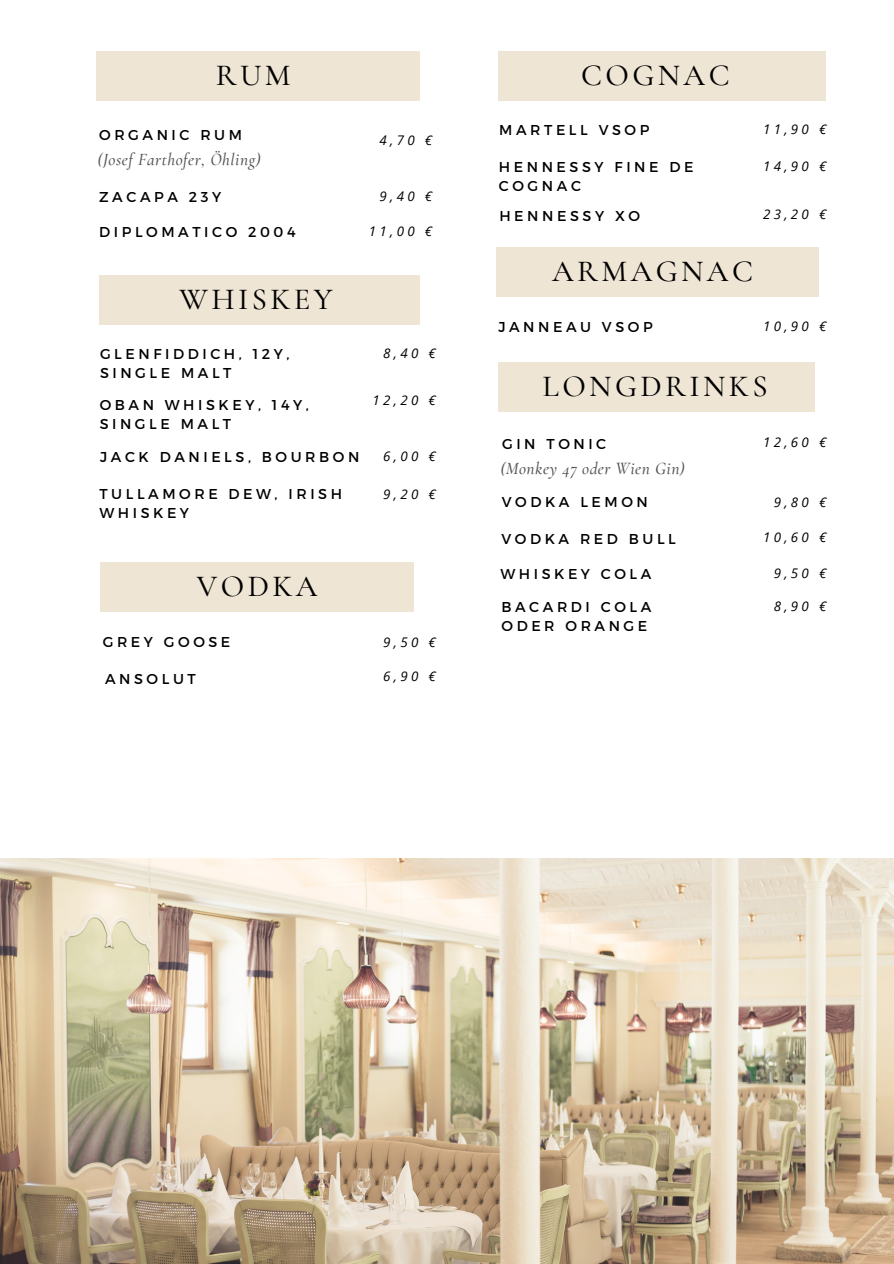
<style>
.page{position:relative;width:894px;height:1264px;background:#fff}
.page>*{position:absolute;margin:0;border:0;box-sizing:border-box;transform-origin:0 0}
.t1{font:500 30.6px "Cormorant Garamond";letter-spacing:.11em;color:#000}
.t2{font:italic 500 17.25px "Cormorant Garamond";letter-spacing:.03em;color:#545454}
.t3{font:14.25px/19.2px "Montserrat";letter-spacing:.25em;color:#000}
.t4{font:italic 13.35px "Open Sans";letter-spacing:.25em;color:#000}
</style>
<div class="page">
<div style="left:96px;top:52px;width:323px;height:49px;background:#efe5d4"></div>
<div style="left:498px;top:52px;width:328px;height:49px;background:#efe5d4"></div>
<div style="left:495px;top:247px;width:323px;height:49px;background:#efe5d4"></div>
<div style="left:498px;top:362px;width:315px;height:50px;background:#efe5d4"></div>
<div style="left:100px;top:562px;width:314px;height:49px;background:#efe5d4"></div>
<div style="left:99px;top:275px;width:320px;height:49px;background:#efe5d4"></div>
<img style="left:0;top:859px;width:893px;height:403px">
<h1 class="t1" style="left:216px;top:57px;width:76px">RUM</h1>
<p class="t1" style="left:581px;top:57px;width:150px">COGNAC</p>
<p class="t3" style="left:99px;top:125px;width:144px">ORGANIC RUM</p>
<h2 class="t2" style="left:98px;top:149px;width:165px">(Josef Farthofer, Öhling)</h2>
<p class="t4" style="left:379px;top:130px;width:54px">4,70 €</p>
<p class="t3" style="left:99px;top:187px;width:123px">ZACAPA 23Y</p>
<p class="t4" style="left:379px;top:186px;width:54px">9,40 €</p>
<p class="t3" style="left:99px;top:222px;width:198px">DIPLOMATICO 2004</p>
<p class="t4" style="left:369px;top:221px;width:65px">11,00 €</p>
<p class="t1" style="left:179px;top:281px;width:154px">WHISKEY</p>
<h1 class="t3" style="left:100px;top:343px;width:191px">GLENFIDDICH, 12Y,</h1>
<p class="t3" style="left:100px;top:363px;width:133px">SINGLE MALT</p>
<p class="t4" style="left:383px;top:343px;width:54px">8,40 €</p>
<p class="t3" style="left:100px;top:394px;width:211px">OBAN WHISKEY, 14Y,<br>SINGLE MALT</p>
<p class="t4" style="left:372px;top:390px;width:65px">12,20 €</p>
<p class="t3" style="left:100px;top:446px;width:261px">JACK DANIELS, BOURBON</p>
<p class="t4" style="left:383px;top:447px;width:54px">6,00 €</p>
<h1 class="t3" style="left:99px;top:483px;width:244px">TULLAMORE DEW, IRISH<br>WHISKEY</h1>
<p class="t4" style="left:383px;top:484px;width:54px">9,20 €</p>
<p class="t1" style="left:197px;top:567px;width:122px">VODKA</p>
<p class="t3" style="left:103px;top:632px;width:129px">GREY GOOSE</p>
<p class="t4" style="left:383px;top:633px;width:54px">9,50 €</p>
<h1 class="t3" style="left:105px;top:668px;width:92px">ANSOLUT</h1>
<p class="t4" style="left:383px;top:667px;width:54px">6,90 €</p>
<p class="t3" style="left:499px;top:120px;width:152px">MARTELL VSOP</p>
<h1 class="t4" style="left:763px;top:120px;width:65px">11,90 €</h1>
<p class="t3" style="left:499px;top:156px;width:196px">HENNESSY FINE DE<br>COGNAC</p>
<p class="t4" style="left:763px;top:157px;width:65px">14,90 €</p>
<p class="t3" style="left:499px;top:205px;width:142px">HENNESSY XO</p>
<p class="t4" style="left:763px;top:205px;width:65px">23,20 €</p>
<p class="t1" style="left:552px;top:252px;width:202px">ARMAGNAC</p>
<p class="t3" style="left:498px;top:316px;width:156px">JANNEAU VSOP</p>
<h1 class="t4" style="left:763px;top:317px;width:65px">10,90 €</h1>
<p class="t1" style="left:542px;top:368px;width:226px">LONGDRINKS</p>
<p class="t3" style="left:502px;top:433px;width:106px">GIN TONIC</p>
<p class="t2" style="left:500px;top:458px;width:186px">(Monkey 47 oder Wien Gin)</p>
<h2 class="t4" style="left:763px;top:433px;width:65px">12,60 €</h2>
<p class="t3" style="left:501px;top:492px;width:147px">VODKA LEMON</p>
<p class="t4" style="left:773px;top:493px;width:54px">9,80 €</p>
<p class="t3" style="left:501px;top:528px;width:176px">VODKA RED BULL</p>
<p class="t4" style="left:763px;top:528px;width:65px">10,60 €</p>
<p class="t3" style="left:500px;top:563px;width:152px">WHISKEY COLA</p>
<p class="t4" style="left:773px;top:563px;width:54px">9,50 €</p>
<p class="t3" style="left:501px;top:597px;width:151px">BACARDI COLA</p>
<p class="t3" style="left:501px;top:616px;width:147px">ODER ORANGE</p>
<p class="t4" style="left:773px;top:596px;width:54px">8,90 €</p>
</div>
